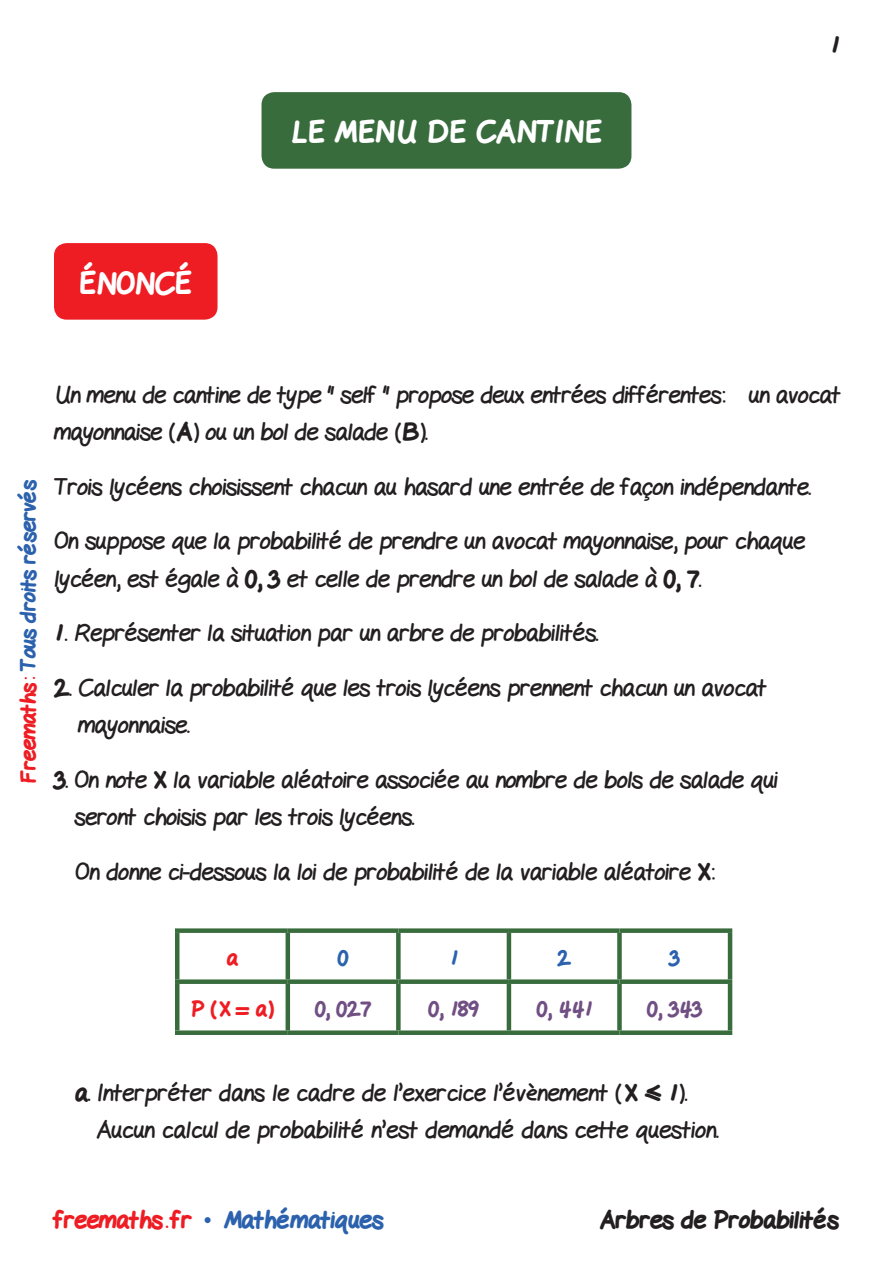
<style>
.page{position:relative;width:893px;height:1263px;background:#fff}
.page>*{position:absolute;margin:0;border:0;box-sizing:border-box;transform-origin:0 0}
.t1{font:800 30px "Gel Pen";letter-spacing:.02em;color:#fff}
.t2{font:24px/37.5px "Gel Pen";letter-spacing:-.01em;color:#231f20}
.t3{font:800 24px "Gel Pen";color:#2c62ad}
.t4{font:800 24px "Gel Pen";color:#231f20}
.t5{font:800 21px "Gel Pen";letter-spacing:-.01em;color:#2c62ad}
.t6{font:800 21px "Gel Pen";color:#704f83}
.t7{font:800 21px "Gel Pen";color:#ee1d23}
.s1{color:#ee1d23}
.s2{font-weight:800}
.s3{font-family:"Times New Roman";font-weight:400}
</style>
<div class="page">
<div style="left:54px;top:243px;width:164px;height:77px;background:#ee1d23;border-radius:13px"></div>
<div style="left:175px;top:928px;width:113px;height:5px;background:#386c3d"></div>
<hr style="left:175px;top:933px;width:4px;height:46px;background:#386c3d">
<div style="left:288px;top:928px;width:110px;height:5px;background:#386c3d"></div>
<hr style="left:286px;top:933px;width:4px;height:46px;background:#386c3d">
<div style="left:398px;top:928px;width:111px;height:5px;background:#386c3d"></div>
<div style="left:396px;top:933px;width:5px;height:46px;background:#386c3d"></div>
<div style="left:509px;top:928px;width:110px;height:5px;background:#386c3d"></div>
<hr style="left:507px;top:933px;width:4px;height:46px;background:#386c3d">
<div style="left:619px;top:928px;width:113px;height:5px;background:#386c3d"></div>
<div style="left:617px;top:933px;width:5px;height:46px;background:#386c3d"></div>
<hr style="left:728px;top:933px;width:4px;height:46px;background:#386c3d">
<div style="left:175px;top:979px;width:113px;height:5px;background:#386c3d"></div>
<hr style="left:175px;top:984px;width:4px;height:46px;background:#386c3d">
<div style="left:288px;top:979px;width:110px;height:5px;background:#386c3d"></div>
<hr style="left:286px;top:984px;width:4px;height:46px;background:#386c3d">
<div style="left:398px;top:979px;width:111px;height:5px;background:#386c3d"></div>
<div style="left:396px;top:984px;width:5px;height:46px;background:#386c3d"></div>
<div style="left:509px;top:979px;width:110px;height:5px;background:#386c3d"></div>
<hr style="left:507px;top:984px;width:4px;height:46px;background:#386c3d">
<div style="left:619px;top:979px;width:113px;height:5px;background:#386c3d"></div>
<div style="left:617px;top:984px;width:5px;height:46px;background:#386c3d"></div>
<hr style="left:728px;top:984px;width:4px;height:46px;background:#386c3d">
<div style="left:175px;top:1030px;width:113px;height:5px;background:#386c3d"></div>
<div style="left:288px;top:1030px;width:110px;height:5px;background:#386c3d"></div>
<div style="left:398px;top:1030px;width:111px;height:5px;background:#386c3d"></div>
<div style="left:509px;top:1030px;width:110px;height:5px;background:#386c3d"></div>
<div style="left:619px;top:1030px;width:113px;height:5px;background:#386c3d"></div>
<div style="left:261px;top:92px;width:370px;height:77px;background:#386c3d;border-radius:13px"></div>
<p class="t1" style="left:292px;top:109px;width:311px">LE MENU DE CANTINE</p>
<p class="t4" style="left:830px;top:26px;width:10px">1</p>
<p class="t1" style="left:80px;top:260px;width:114px">ÉNONCÉ</p>
<p class="t5" style="left:12px;top:783px;width:305px;rotate:-90deg"><span class="s1">Freemaths:</span> Tous droits réservés</p>
<p class="t2" style="left:54px;top:373px;width:788px">Un menu de cantine de type " self " propose deux entrées différentes: un avocat mayonnaise (<span class="s2">A</span>) ou un bol de salade (<span class="s2">B</span>).</p>
<p class="t2" style="left:54px;top:465px;width:758px">Trois lycéens choisissent chacun au hasard une entrée de façon indépendante.</p>
<p class="t2" style="left:54px;top:520px;width:752px">On suppose que la probabilité de prendre un avocat mayonnaise, pour chaque lycéen, est égale à <span class="s2">0, 3</span> et celle de prendre un bol de salade à <span class="s2">0, 7.</span></p>
<p class="t2" style="left:54px;top:612px;width:546px"><span class="s2">1.</span> Représenter la situation par un arbre de probabilités.</p>
<p class="t2" style="left:78px;top:666px;width:690px;text-indent:-24px"><span class="s2">2.</span> Calculer la probabilité que les trois lycéens prennent chacun un avocat mayonnaise.</p>
<p class="t2" style="left:74px;top:758px;width:705px;text-indent:-20px"><span class="s2">3.</span> On note <span class="s2">X</span> la variable aléatoire associée au nombre de bols de salade qui seront choisis par les trois lycéens.</p>
<p class="t2" style="left:75px;top:850px;width:641px">On donne ci-dessous la loi de probabilité de la variable aléatoire <span class="s2">X</span>:</p>
<p class="t7" style="left:227px;top:941px;width:13px">a</p>
<p class="t5" style="left:338px;top:941px;width:12px">0</p>
<p class="t5" style="left:450px;top:941px;width:9px">1</p>
<p class="t5" style="left:557px;top:941px;width:15px">2</p>
<p class="t5" style="left:670px;top:941px;width:12px">3</p>
<p class="t7" style="left:191px;top:992px;width:84px">P (X = a)</p>
<p class="t6" style="left:315px;top:992px;width:58px">0, 027</p>
<p class="t6" style="left:428px;top:992px;width:52px">0, 189</p>
<p class="t6" style="left:537px;top:992px;width:56px">0, 441</p>
<p class="t6" style="left:647px;top:992px;width:56px">0, 343</p>
<p class="t2" style="left:97px;top:1071px;width:623px;text-indent:-21px"><span class="s2">a.</span> Interpréter dans le cadre de l’exercice l’évènement (<span class="s2">X ≤ 1</span>).<br>Aucun calcul de probabilité n’est demandé dans cette question.</p>
<p class="t3" style="left:54px;top:1201px;width:331px"><span class="s1">freemaths . fr</span> <span class="s3">•</span> Mathématiques</p>
<p class="t4" style="left:600px;top:1201px;width:240px">Arbres de Probabilités</p>
</div>
